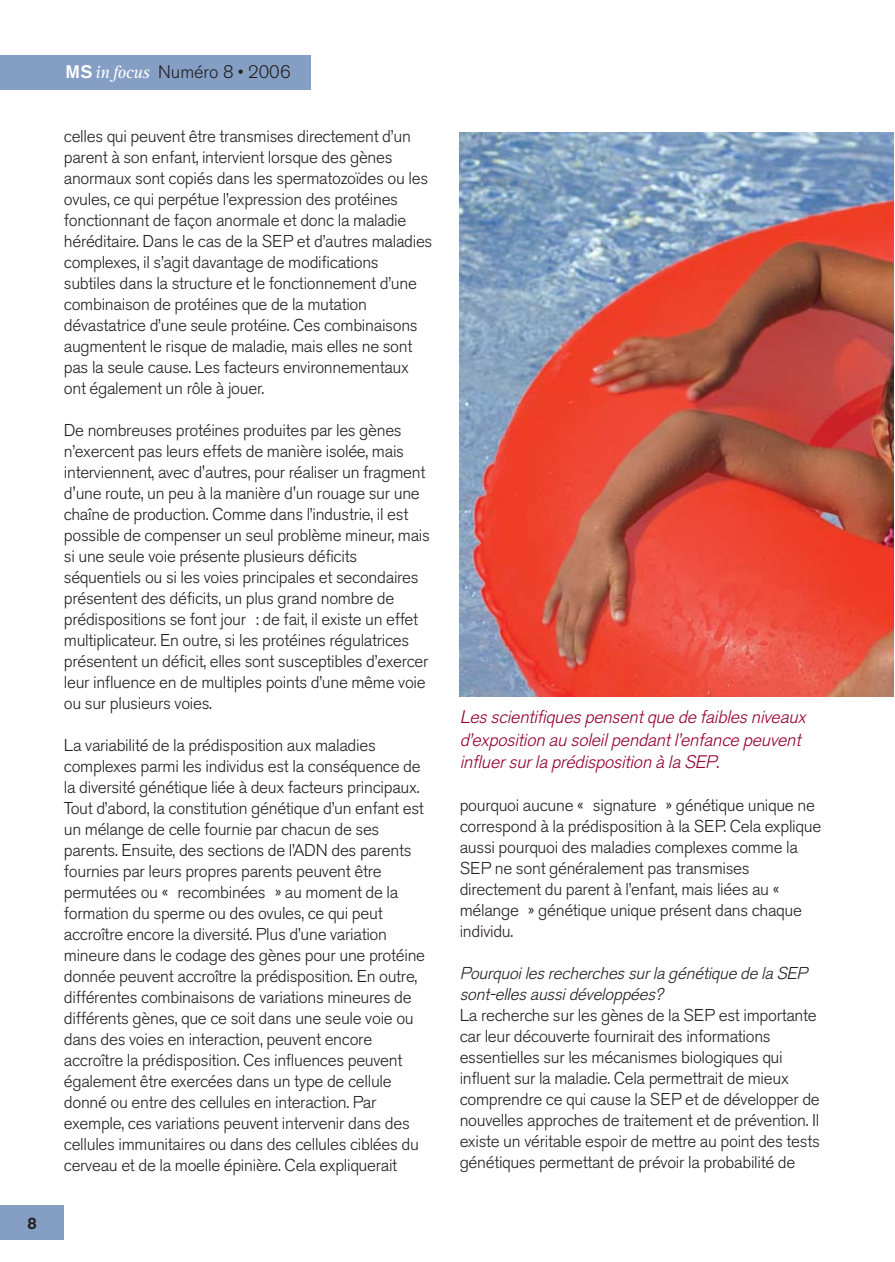
<style>
.page{position:relative;width:895px;height:1262px;background:#fff}
.page>*{position:absolute;margin:0;border:0;box-sizing:border-box;transform-origin:0 0}
.t1{font:italic 300 18px/22.5px "Akzidenz Grotesk BE";color:#940030}
.t2{font:300 18px "Akzidenz Grotesk BE";color:#231f20}
.t3{font:300 17.1px/21px "Akzidenz Grotesk BE";letter-spacing:-.015em;color:#231f20}
.t4{font:italic 300 17.1px/21px "Akzidenz Grotesk BE";color:#231f20}
.t5{font:500 16.5px "Akzidenz Grotesk BE";color:#231f20}
.s1{font-weight:500;color:#fff}
.s2{font-family:"Rotis Serif";font-weight:400;font-style:italic;color:#fff}
</style>
<div class="page">
<div style="left:0;top:1205px;width:64px;height:34px;background:#859ec4"></div>
<img style="left:459px;top:133px;width:434px;height:563px">
<div style="left:0;top:55px;width:310px;height:34px;background:#859ec4"></div>
<p class="t5" style="left:27px;top:1217px;width:11px">8</p>
<p class="t2" style="left:66px;top:66px;width:226px"><span class="s1">MS</span><span class="s2">infocus</span> Numéro 8 • 2006</p>
<p class="t3" style="left:64px;top:127px;width:370px">celles qui peuvent être transmises directement d’un parent à son enfant, intervient lorsque des gènes anormaux sont copiés dans les spermatozoïdes ou les ovules, ce qui perpétue l’expression des protéines fonctionnant de façon anormale et donc la maladie héréditaire. Dans le cas de la SEP et d’autres maladies complexes, il s’agit davantage de modifications subtiles dans la structure et le fonctionnement d’une combinaison de protéines que de la mutation dévastatrice d’une seule protéine. Ces combinaisons augmentent le risque de maladie, mais elles ne sont pas la seule cause. Les facteurs environnementaux ont également un rôle à jouer.</p>
<p class="t3" style="left:64px;top:421px;width:367px">De nombreuses protéines produites par les gènes n’exercent pas leurs effets de manière isolée, mais interviennent, avec d'autres, pour réaliser un fragment d'une route, un peu à la manière d'un rouage sur une chaîne de production. Comme dans l’industrie, il est possible de compenser un seul problème mineur, mais si une seule voie présente plusieurs déficits séquentiels ou si les voies principales et secondaires présentent des déficits, un plus grand nombre de prédispositions se font jour : de fait, il existe un effet multiplicateur. En outre, si les protéines régulatrices présentent un déficit, elles sont susceptibles d’exercer leur influence en de multiples points d’une même voie ou sur plusieurs voies.</p>
<p class="t3" style="left:64px;top:736px;width:362px">La variabilité de la prédisposition aux maladies complexes parmi les individus est la conséquence de la diversité génétique liée à deux facteurs principaux.<br>Tout d’abord, la constitution génétique d’un enfant est un mélange de celle fournie par chacun de ses parents. Ensuite, des sections de l’ADN des parents fournies par leurs propres parents peuvent être permutées ou « recombinées » au moment de la formation du sperme ou des ovules, ce qui peut accroître encore la diversité. Plus d’une variation mineure dans le codage des gènes pour une protéine donnée peuvent accroître la prédisposition. En outre, différentes combinaisons de variations mineures de différents gènes, que ce soit dans une seule voie ou dans des voies en interaction, peuvent encore accroître la prédisposition. Ces influences peuvent également être exercées dans un type de cellule donné ou entre des cellules en interaction. Par exemple, ces variations peuvent intervenir dans des cellules immunitaires ou dans des cellules ciblées du cerveau et de la moelle épinière. Cela expliquerait</p>
<p class="t1" style="left:459px;top:708px;width:351px">Les scientifiques pensentque de faibles niveaux d’exposition au soleilpendantl’enfance peuvent influersurla prédisposition à la SEP.</p>
<p class="t3" style="left:459px;top:796px;width:363px">pourquoi aucune « signature » génétique unique ne correspond à la prédisposition à la SEP. Cela explique aussi pourquoi des maladies complexes comme la SEP ne sont généralement pas transmises directement du parent à l’enfant, mais liées au « mélange » génétique unique présent dans chaque individu.</p>
<p class="t4" style="left:459px;top:964px;width:352px">Pourquoiles recherches surla génétique de la SEP sont-elles aussidéveloppées?</p>
<p class="t3" style="left:459px;top:1006px;width:361px">La recherche sur les gènes de la SEP est importante car leur découverte fournirait des informations essentielles sur les mécanismes biologiques qui influent sur la maladie. Cela permettrait de mieux comprendre ce qui cause la SEP et de développer de nouvelles approches de traitement et de prévention. Il existe un véritable espoir de mettre au point des tests génétiques permettant de prévoir la probabilité de</p>
</div>
